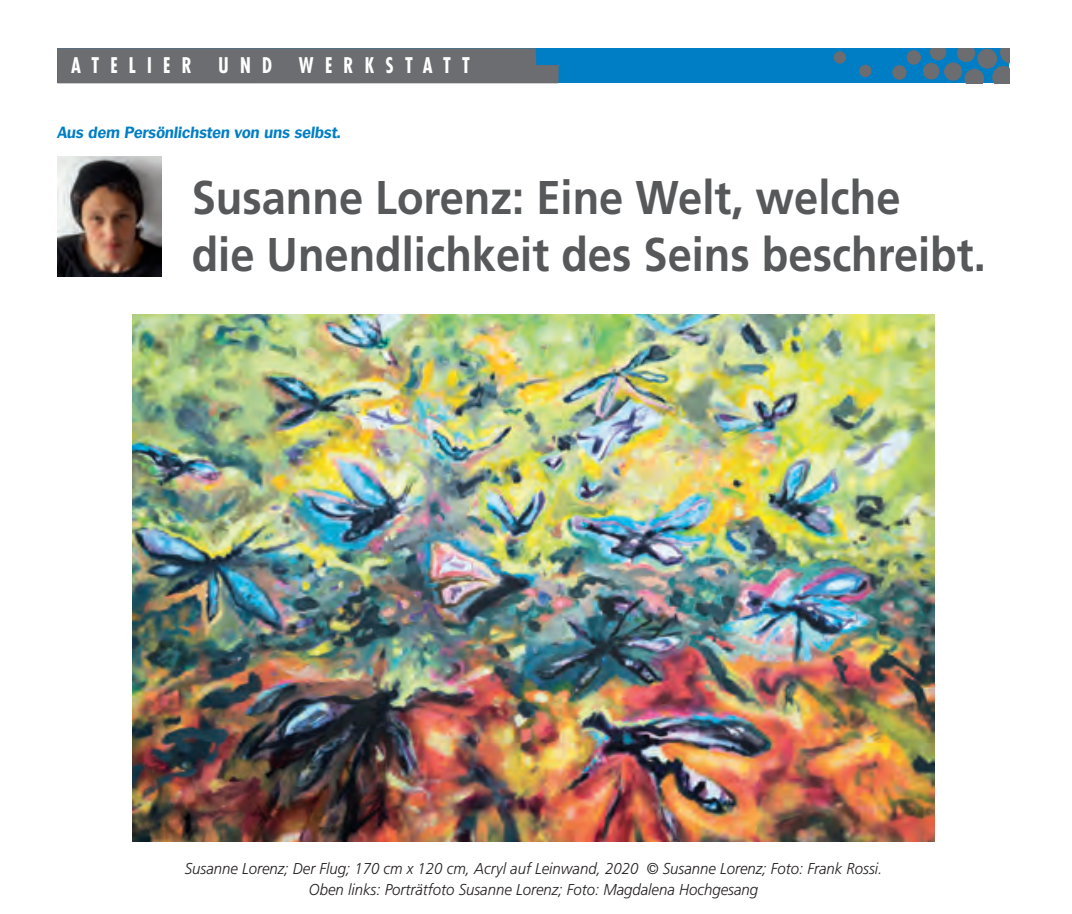
<style>
.page{position:relative;width:1072px;height:914px;background:#fff}
.page>*{position:absolute;margin:0;border:0;box-sizing:border-box;transform-origin:0 0}
.t1{font:700 47.25px/56.7px "Frutiger";color:#57585a;scale:.92 1}
.t2{font:700 condensed 21px "Futura";letter-spacing:.6em;color:#fff;scale:.89 1}
.t3{font:italic 300 15.75px/21px "Frutiger";color:#231f20;text-align:center;scale:.95 1}
.t4{font:italic 700 15.75px "Futon";color:#007ec5}
</style>
<div class="page">
<div style="left:58px;top:49px;width:951px;height:34px;background:#007ec5"></div>
<div style="left:978px;top:49px;width:18px;height:19px;background:#6c6d70;border-radius:50%"></div>
<div style="left:977px;top:49px;width:19px;height:19px;border:1px solid #6c6d70;border-radius:50%"></div>
<svg style="left:964px;top:69px;width:20px;height:14px"></svg>
<svg style="left:992px;top:49px;width:17px;height:34px"></svg>
<svg style="left:957px;top:49px;width:18px;height:13px"></svg>
<div style="left:944px;top:63px;width:17px;height:17px;background:#6c6d70;border-radius:50%"></div>
<div style="left:944px;top:63px;width:18px;height:17px;border:1px solid #6c6d70;border-radius:50%"></div>
<svg style="left:930px;top:49px;width:16px;height:11px"></svg>
<div style="left:923px;top:63px;width:16px;height:16px;background:#6c6d70;border-radius:50%"></div>
<div style="left:923px;top:63px;width:16px;height:16px;border:1px solid #6c6d70;border-radius:50%"></div>
<div style="left:907px;top:51px;width:13px;height:13px;background:#6c6d70;border-radius:50%"></div>
<div style="left:906px;top:50px;width:14px;height:14px;border:1px solid #6c6d70;border-radius:50%"></div>
<div style="left:892px;top:66px;width:14px;height:13px;background:#6c6d70;border-radius:50%"></div>
<div style="left:892px;top:65px;width:14px;height:14px;border:1px solid #6c6d70;border-radius:50%"></div>
<div style="left:834px;top:52px;width:11px;height:11px;background:#6c6d70;border-radius:50%"></div>
<div style="left:834px;top:51px;width:11px;height:12px;border:1px solid #6c6d70;border-radius:50%"></div>
<div style="left:859px;top:65px;width:12px;height:12px;background:#6c6d70;border-radius:50%"></div>
<div style="left:859px;top:65px;width:12px;height:12px;border:1px solid #6c6d70;border-radius:50%"></div>
<div style="left:57px;top:48px;width:501px;height:35px;background:#6c6d70"></div>
<img style="left:57px;top:156px;width:105px;height:121px">
<img style="left:132px;top:314px;width:803px;height:527px">
<h2 class="t2" style="left:71px;top:52px;width:137px">ATELIER</h2>
<h2 class="t2" style="left:219px;top:52px;width:61px">UND</h2>
<h2 class="t2" style="left:299px;top:52px;width:193px">WERKSTATT</h2>
<p class="t4" style="left:57px;top:123px;width:284px">Aus dem Persönlichsten von uns selbst.</p>
<h1 class="t1" style="left:192px;top:169px;width:864px">Susanne Lorenz: Eine Welt, welche<br>die Unendlichkeit des Seins beschreibt.</h1>
<p class="t3" style="left:185px;top:857px;width:736px">Susanne Lorenz; Der Flug; 170 cm x 120 cm, Acryl auf Leinwand, 2020 © Susanne Lorenz; Foto: Frank Rossi.<br>Oben links: Porträtfoto Susanne Lorenz; Foto: Magdalena Hochgesang</p>
</div>
